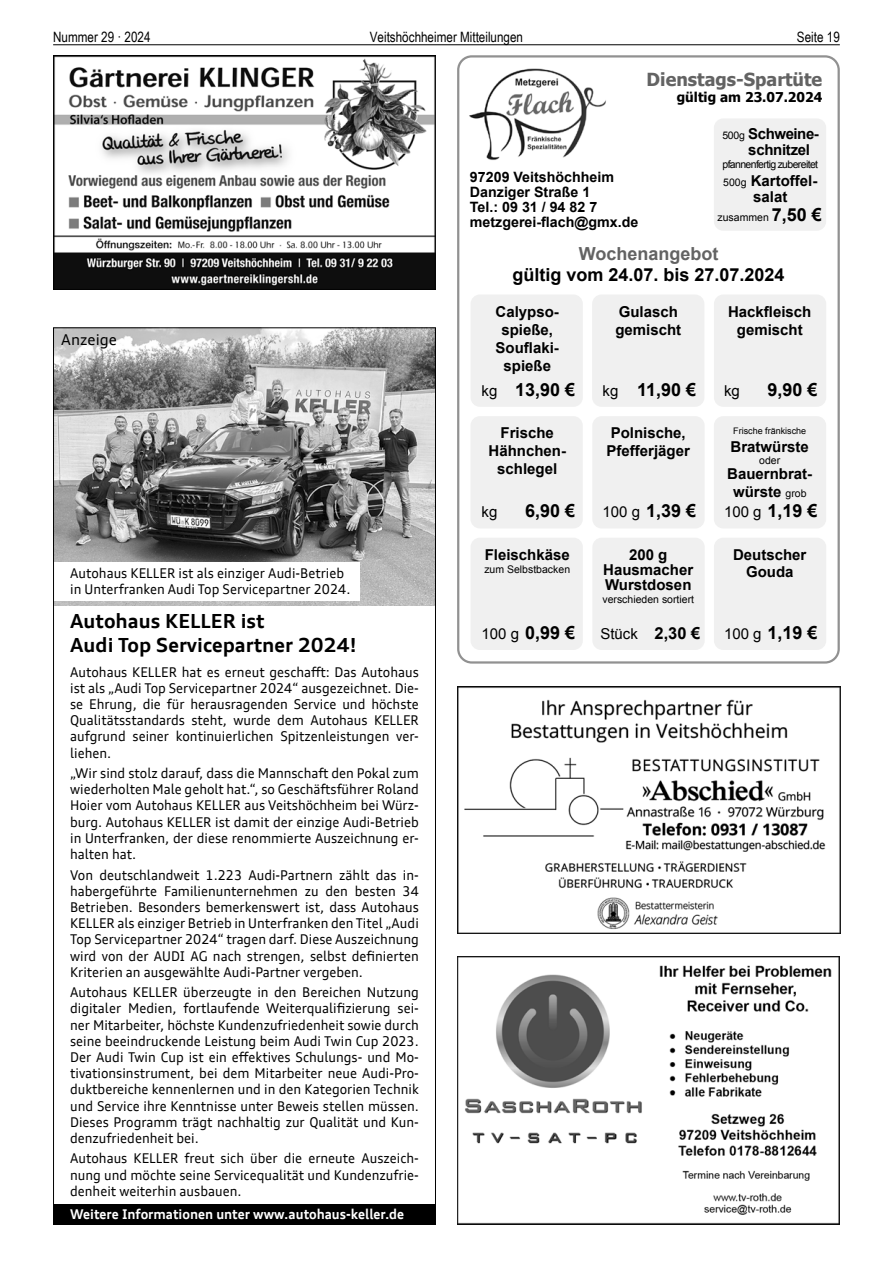
<style>
.page{position:relative;width:893px;height:1263px;background:#fff}
.page>*{position:absolute;margin:0;border:0;box-sizing:border-box;transform-origin:0 0}
.t1{font:700 19.5px/23.4px "Audi Type";color:#000}
.t2{font:700 18px "Arial";color:#000}
.t3{font:700 18px "Tahoma";color:#636363}
.t4{font:700 18px "Arial";color:#636363}
.t5{font:700 15px/18px "Arial";color:#000;text-align:center}
.t6{font:700 15px/16.5px "Arial";letter-spacing:-.02em;color:#000}
.t7{font:15px "Arial";color:#000}
.t8{font:15px "Audi Type";color:#000}
.t9{font:700 14.25px/15px "Arial";color:#000}
.t10{font:14.25px "Arial Narrow";color:#000}
.t11{font:13.5px/16.2px "Audi Type";color:#000;text-align:justify;scale:.95 1}
.t12{font:700 13.5px "Audi Type";color:#fff;scale:.95 1}
.t13{font:700 13.5px "Tahoma";color:#000}
.t14{font:10.5px "Arial";color:#000}
.t15{font:10.5px "Arial";letter-spacing:-.06em;color:#000}
.t16{font:9px "Arial";color:#000}
.s1{font-weight:400;font-size:10.5px}
.s2{font-weight:700;font-size:18px}
.s3{font-weight:400;font-size:15px}
.s4{font-weight:700;font-size:16.5px}
</style>
<div class="page">
<hr style="left:53px;top:44px;width:787px;height:1px;background:#000">
<div style="left:53px;top:1204px;width:383px;height:21px;background:#000"></div>
<img style="left:55px;top:329px;width:379px;height:277px">
<div style="left:53px;top:563px;width:306px;height:38px;background:#fff"></div>
<img style="left:458px;top:686px;width:382px;height:248px">
<img style="left:469px;top:68px;width:137px;height:92px">
<div style="left:471px;top:538px;width:112px;height:112px;background:#f0f0f0;border-radius:9px"></div>
<div style="left:470px;top:416px;width:113px;height:112px;background:#f0f0f0;border-radius:9px"></div>
<div style="left:592px;top:294px;width:112px;height:113px;background:#f0f0f0;border-radius:9px"></div>
<div style="left:471px;top:294px;width:112px;height:113px;background:#f0f0f0;border-radius:9px"></div>
<div style="left:592px;top:538px;width:113px;height:112px;background:#f0f0f0;border-radius:9px"></div>
<div style="left:592px;top:416px;width:113px;height:112px;background:#f0f0f0;border-radius:9px"></div>
<div style="left:714px;top:538px;width:112px;height:112px;background:#f0f0f0;border-radius:9px"></div>
<div style="left:714px;top:416px;width:112px;height:112px;background:#f0f0f0;border-radius:9px"></div>
<div style="left:714px;top:294px;width:112px;height:113px;background:#f0f0f0;border-radius:9px"></div>
<div style="left:714px;top:118px;width:112px;height:113px;background:#f0f0f0;border-radius:9px"></div>
<div style="left:457px;top:55px;width:383px;height:608px;border:2px solid #919191;border-radius:14px"></div>
<img style="left:53px;top:55px;width:383px;height:234px">
<img style="left:458px;top:956px;width:382px;height:269px">
<p class="t10" style="left:53px;top:27px;width:99px">Nummer 29 · 2024</p>
<p class="t10" style="left:370px;top:27px;width:155px">Veitshöchheimer Mitteilungen</p>
<p class="t10" style="left:797px;top:27px;width:44px">Seite 19</p>
<p class="t8" style="left:61px;top:331px;width:57px">Anzeige</p>
<p class="t11" style="left:70px;top:565px;width:297px">Autohaus KELLER ist als einziger Audi-Betrieb in Unterfranken Audi Top Servicepartner 2024.</p>
<h1 class="t1" style="left:70px;top:609px;width:288px">Autohaus KELLER ist<br>Audi Top Servicepartner 2024!</h1>
<p class="t11" style="left:70px;top:663px;width:369px">Autohaus KELLER hat es erneut geschafft: Das Autohaus ist als „Audi Top Servicepartner 2024“ ausgezeichnet. Die&shy;se Ehrung, die für herausragenden Service und höchste Qualitätsstandards steht, wurde dem Autohaus KELLER aufgrund seiner kontinuierlichen Spitzenleistungen ver&shy;liehen.</p>
<p class="t11" style="left:70px;top:765px;width:369px">„Wir sind stolz darauf, dass die Mannschaft den Pokal zum wiederholten Male geholt hat.“, so Geschäftsführer Roland Hoier vom Autohaus KELLER aus Veitshöchheim bei Würz&shy;burg. Autohaus KELLER ist damit der einzige Audi-Betrieb in Unterfranken, der diese renommierte Auszeichnung er&shy;halten hat.</p>
<p class="t11" style="left:70px;top:866px;width:369px">Von deutschlandweit 1.223 Audi-Partnern zählt das in&shy;habergeführte Familienunternehmen zu den besten 34<br>Betrieben. Besonders bemerkenswert ist, dass Autohaus KELLER als einziger Betrieb in Unterfranken den Titel „Audi Top Servicepartner 2024“ tragen darf. Diese Auszeichnung wird von der AUDI AG nach strengen, selbst definierten Kriterien an ausgewählte Audi-Partner vergeben.</p>
<p class="t11" style="left:70px;top:984px;width:369px">Autohaus KELLER überzeugte in den Bereichen Nutzung digitaler Medien, fortlaufende Weiterqualifizierung sei&shy;ner Mitarbeiter, höchste Kundenzufriedenheit sowie durch seine beeindruckende Leistung beim Audi Twin Cup 2023.<br>Der Audi Twin Cup ist ein effektives Schulungs- und Mo&shy;tivationsinstrument, bei dem Mitarbeiter neue Audi-Pro&shy;duktbereiche kennenlernen und in den Kategorien Technik und Service ihre Kenntnisse unter Beweis stellen müssen.<br>Dieses Programm trägt nachhaltig zur Qualität und Kun&shy;denzufriedenheit bei.</p>
<p class="t11" style="left:70px;top:1150px;width:369px">Autohaus KELLER freut sich über die erneute Auszeich&shy;nung und möchte seine Servicequalität und Kundenzufrie&shy;denheit weiterhin ausbauen.</p>
<p class="t12" style="left:70px;top:1205px;width:353px">Weitere Informationen unter www.autohaus-keller.de</p>
<p class="t9" style="left:470px;top:170px;width:170px">97209 Veitshöchheim<br>Danziger Straße 1<br>Tel.: 09 31 / 94 82 7 metzgerei-flach@gmx.de</p>
<h2 class="t3" style="left:647px;top:67px;width:177px">Dienstags-Spartüte</h2>
<p class="t13" style="left:677px;top:88px;width:147px">gültig am 23.07.2024</p>
<p class="t6" style="left:748px;top:126px;width:72px;text-indent:-26px"><span class="s1">500g</span> Schweine&shy;schnitzel</p>
<p class="t15" style="left:722px;top:157px;width:97px">pfannenfertig zubereitet</p>
<p class="t5" style="left:723px;top:173px;width:96px;line-height:16.5px"><span class="s1">500g</span> Kartoffel&shy;salat</p>
<p class="t14" style="left:717px;top:211px;width:106px">zusammen <span class="s2">7,50 €</span></p>
<h2 class="t4" style="left:579px;top:241px;width:141px">Wochenangebot</h2>
<h2 class="t2" style="left:512px;top:263px;width:274px">gültig vom 24.07. bis 27.07.2024</h2>
<p class="t5" style="left:615px;top:303px;width:67px;text-align:left">Gulasch gemischt</p>
<p class="t5" style="left:728px;top:303px;width:85px">Hackfleisch gemischt</p>
<p class="t5" style="left:496px;top:303px;width:65px">Calypso&shy;spieße,<br>Souflaki&shy;spieße</p>
<h2 class="t2" style="left:482px;top:378px;width:95px"><span class="s3">kg</span> 13,90 €</h2>
<p class="t7" style="left:724px;top:381px;width:17px">kg</p>
<h2 class="t2" style="left:767px;top:378px;width:52px">9,90 €</h2>
<h2 class="t2" style="left:603px;top:378px;width:95px"><span class="s3">kg</span> 11,90 €</h2>
<p class="t5" style="left:488px;top:424px;width:79px">Frische<br>Hähnchen&shy;schlegel</p>
<p class="t7" style="left:482px;top:502px;width:17px">kg</p>
<h2 class="t2" style="left:525px;top:499px;width:52px">6,90 €</h2>
<p class="t5" style="left:607px;top:424px;width:85px;text-align:left">Polnische,<br>Pfefferjäger</p>
<h2 class="t2" style="left:603px;top:499px;width:95px"><span class="s3">100 g</span> 1,39 €</h2>
<p class="t16" style="left:733px;top:425px;width:75px">Frische fränkische</p>
<p class="t5" style="left:731px;top:438px;width:80px">Bratwürste</p>
<p class="t14" style="left:759px;top:454px;width:23px">oder</p>
<p class="t5" style="left:727px;top:466px;width:87px">Bauernbrat&shy;würste <span class="s1">grob</span></p>
<h2 class="t2" style="left:724px;top:499px;width:95px"><span class="s3">100 g</span> 1,19 €</h2>
<p class="t5" style="left:485px;top:546px;width:87px">Fleischkäse</p>
<p class="t14" style="left:484px;top:562px;width:87px">zum Selbstbacken</p>
<h2 class="t2" style="left:482px;top:621px;width:95px"><span class="s3">100 g</span> 0,99 €</h2>
<p class="t5" style="left:603px;top:548px;width:92px;line-height:15px">200 g<br>Hausmacher<br>Wurstdosen</p>
<p class="t14" style="left:602px;top:592px;width:93px">verschieden sortiert</p>
<p class="t7" style="left:600px;top:624px;width:101px">Stück <span class="s4">2,30 €</span></p>
<p class="t5" style="left:733px;top:547px;width:75px;line-height:16.5px">Deutscher<br>Gouda</p>
<h2 class="t2" style="left:724px;top:621px;width:95px"><span class="s3">100 g</span> 1,19 €</h2>
</div>
